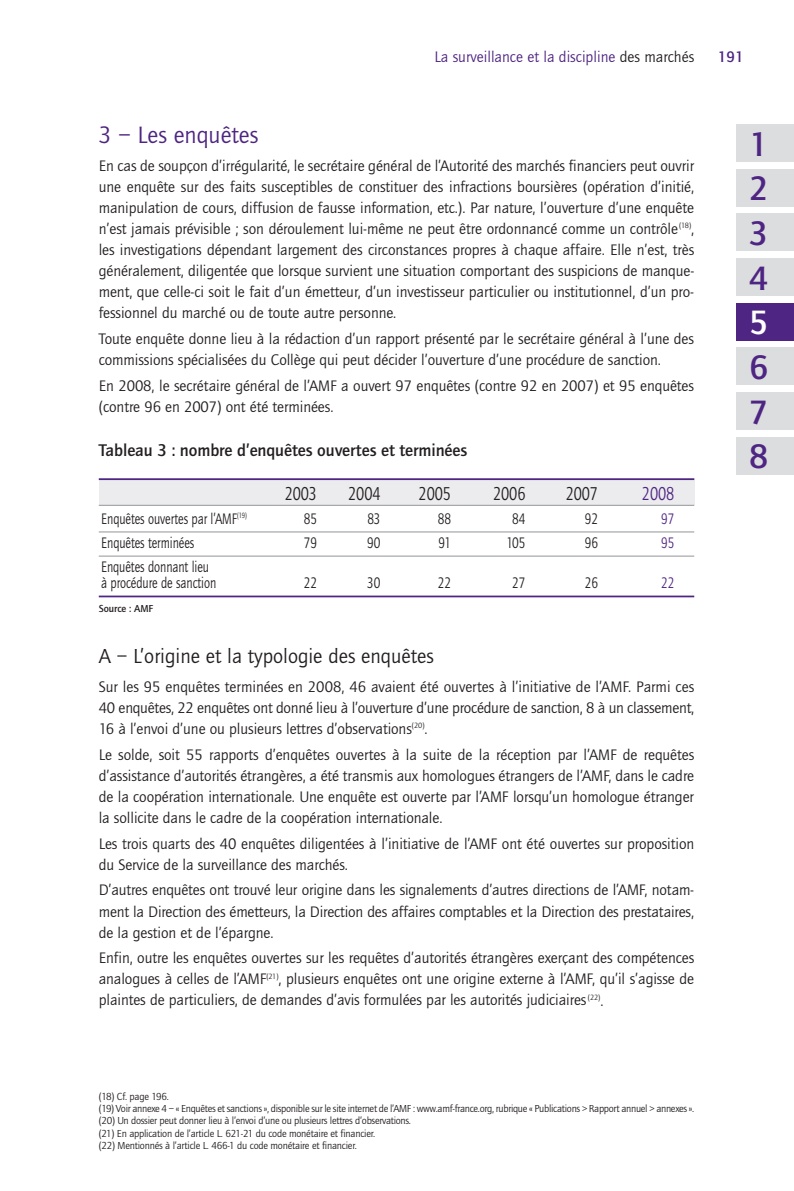
<style>
.page{position:relative;width:794px;height:1191px;background:#fff}
.page>*{position:absolute;margin:0;border:0;box-sizing:border-box;transform-origin:0 0}
.t1{font:500 35px/44.6px "Quay Sans";color:#4e2582;text-align:justify}
.t2{font:500 35px "Quay Sans";color:#fff}
.t3{font:24.5px "Quay Sans";color:#4e2582}
.t4{font:21px "Quay Sans";color:#231f20}
.t5{font:19.25px "Quay Sans";letter-spacing:-.005em;color:#231f20;scale:.8 1}
.t6{font:19.25px "Quay Sans";color:#4e2582;scale:.8 1}
.t7{font:500 17.5px "Quay Sans";letter-spacing:-.005em;color:#231f20}
.t8{font:15.75px/21px "Quay Sans";letter-spacing:-.005em;color:#231f20;text-align:justify}
.t9{font:15.75px/15.8px "Quay Sans";letter-spacing:-.005em;color:#231f20;scale:.8 1}
.t10{font:15.75px "Quay Sans";color:#4e2582}
.t11{font:15.75px "Quay Sans";color:#4e2582;scale:.8 1}
.t12{font:500 15.75px "Quay Sans";color:#4e2582}
.t13{font:10.5px/12.2px "Quay Sans";letter-spacing:-.025em;color:#231f20}
.t14{font:500 10.5px "Quay Sans";letter-spacing:-.005em;color:#231f20}
.s1{color:#231f20}
</style>
<div class="page">
<div style="left:99px;top:479px;width:595px;height:26px;background:#ececee"></div>
<hr style="left:99px;top:478px;width:595px;height:2px;background:#4e2582">
<hr style="left:99px;top:505px;width:595px;height:1px;background:#939598">
<hr style="left:99px;top:531px;width:595px;height:1px;background:#939598">
<hr style="left:99px;top:555px;width:595px;height:1px;background:#939598">
<hr style="left:99px;top:595px;width:595px;height:2px;background:#4e2582">
<div style="left:736px;top:124px;width:57px;height:37px;background:#dcdddf"></div>
<div style="left:736px;top:169px;width:57px;height:37px;background:#dcdddf"></div>
<div style="left:736px;top:214px;width:57px;height:37px;background:#dcdddf"></div>
<div style="left:736px;top:258px;width:57px;height:37px;background:#dcdddf"></div>
<div style="left:736px;top:303px;width:57px;height:37px;background:#4e2582"></div>
<div style="left:736px;top:348px;width:57px;height:37px;background:#dcdddf"></div>
<div style="left:736px;top:392px;width:57px;height:37px;background:#dcdddf"></div>
<div style="left:736px;top:437px;width:57px;height:37px;background:#dcdddf"></div>
<p class="t10" style="left:434px;top:50px;width:261px">La surveillance et la discipline <span class="s1">des marchés</span></p>
<p class="t12" style="left:718px;top:50px;width:27px">191</p>
<h2 class="t3" style="left:99px;top:125px;width:161px">3 – Les enquêtes</h2>
<p class="t8" style="left:99px;top:157px;width:597px">En cas de soupçon d’irrégularité, le secrétaire général de l’Autorité des marchés financiers peut ouvrir une enquête sur des faits susceptibles de constituer des infractions boursières (opération d’initié, manipulation de cours, diffusion de fausse information, etc.). Par nature, l’ouverture d’une enquête n’est jamais prévisible ; son déroulement lui-même ne peut être ordonnancé comme un contrôle<sup>(18)</sup>, les investigations dépendant largement des circonstances propres à chaque affaire. Elle n’est, très généralement, diligentée que lorsque survient une situation comportant des suspicions de manque&shy;ment, que celle-ci soit le fait d’un émetteur, d’un investisseur particulier ou institutionnel, d’un pro&shy;fessionnel du marché ou de toute autre personne.</p>
<p class="t8" style="left:99px;top:330px;width:597px">Toute enquête donne lieu à la rédaction d’un rapport présenté par le secrétaire général à l’une des commissions spécialisées du Collège qui peut décider l’ouverture d’une procédure de sanction.</p>
<p class="t8" style="left:99px;top:377px;width:597px">En 2008, le secrétaire général de l’AMF a ouvert 97 enquêtes (contre 92 en 2007) et 95 enquêtes (contre 96 en 2007) ont été terminées.</p>
<p class="t7" style="left:99px;top:443px;width:370px">Tableau 3 : nombre d’enquêtes ouvertes et terminées</p>
<p class="t5" style="left:285px;top:486px;width:42px">2003</p>
<p class="t5" style="left:348px;top:486px;width:42px">2004</p>
<p class="t5" style="left:419px;top:486px;width:42px">2005</p>
<p class="t5" style="left:493px;top:486px;width:42px">2006</p>
<p class="t5" style="left:566px;top:486px;width:42px">2007</p>
<p class="t6" style="left:642px;top:486px;width:42px">2008</p>
<p class="t9" style="left:101px;top:512px;width:183px">Enquêtes ouvertes par l’AMF<sup>(19)</sup></p>
<p class="t9" style="left:304px;top:512px;width:18px">85</p>
<p class="t9" style="left:367px;top:512px;width:18px">83</p>
<p class="t9" style="left:438px;top:512px;width:18px">88</p>
<p class="t9" style="left:512px;top:512px;width:18px">84</p>
<p class="t9" style="left:585px;top:512px;width:18px">92</p>
<p class="t11" style="left:661px;top:513px;width:18px">97</p>
<p class="t9" style="left:101px;top:536px;width:118px">Enquêtes terminées</p>
<p class="t9" style="left:304px;top:536px;width:18px">79</p>
<p class="t9" style="left:367px;top:536px;width:18px">90</p>
<p class="t9" style="left:438px;top:536px;width:17px">91</p>
<p class="t9" style="left:506px;top:536px;width:25px">105</p>
<p class="t9" style="left:585px;top:536px;width:18px">96</p>
<p class="t11" style="left:661px;top:537px;width:18px">95</p>
<p class="t9" style="left:101px;top:561px;width:145px">Enquêtes donnant lieu à procédure de sanction</p>
<p class="t9" style="left:304px;top:576px;width:18px">22</p>
<p class="t9" style="left:367px;top:576px;width:18px">30</p>
<p class="t9" style="left:438px;top:576px;width:18px">22</p>
<p class="t9" style="left:512px;top:576px;width:18px">27</p>
<p class="t9" style="left:585px;top:576px;width:18px">26</p>
<p class="t11" style="left:661px;top:577px;width:18px">22</p>
<p class="t14" style="left:99px;top:605px;width:56px">Source : AMF</p>
<h3 class="t4" style="left:99px;top:648px;width:336px">A – L’origine et la typologie des enquêtes</h3>
<p class="t8" style="left:99px;top:677px;width:597px">Sur les 95 enquêtes terminées en 2008, 46 avaient été ouvertes à l’initiative de l’AMF. Parmi ces 40 enquêtes, 22 enquêtes ont donné lieu à l’ouverture d’une procédure de sanction, 8 à un classement, 16 à l’envoi d’une ou plusieurs lettres d’observations<sup>(20)</sup>.</p>
<p class="t8" style="left:99px;top:745px;width:597px">Le solde, soit 55 rapports d’enquêtes ouvertes à la suite de la réception par l’AMF de requêtes d’assistance d’autorités étrangères, a été transmis aux homologues étrangers de l’AMF, dans le cadre de la coopération internationale. Une enquête est ouverte par l’AMF lorsqu’un homologue étranger la sollicite dans le cadre de la coopération internationale.</p>
<p class="t8" style="left:99px;top:834px;width:597px">Les trois quarts des 40 enquêtes diligentées à l’initiative de l’AMF ont été ouvertes sur proposition du Service de la surveillance des marchés.</p>
<p class="t8" style="left:99px;top:881px;width:597px">D’autres enquêtes ont trouvé leur origine dans les signalements d’autres directions de l’AMF, notam&shy;ment la Direction des émetteurs, la Direction des affaires comptables et la Direction des prestataires, de la gestion et de l’épargne.</p>
<p class="t8" style="left:99px;top:949px;width:597px">Enfin, outre les enquêtes ouvertes sur les requêtes d’autorités étrangères exerçant des compétences analogues à celles de l’AMF<sup>(21)</sup>, plusieurs enquêtes ont une origine externe à l’AMF, qu’il s’agisse de plaintes de particuliers, de demandes d’avis formulées par les autorités judiciaires <sup>(22)</sup>.</p>
<h1 class="t1" style="left:749px;top:124px;width:21px">1<br>2<br>3<br>4</h1>
<h1 class="t2" style="left:749px;top:309px;width:21px">5</h1>
<h1 class="t1" style="left:749px;top:347px;width:21px">6<br>7<br>8</h1>
<p class="t13" style="left:99px;top:1091px;width:597px">(18) Cf. page 196.<br>(19) Voir annexe 4 – « Enquêtes et sanctions », disponible sur le site internet de l’AMF : www.amf-france.org, rubrique « Publications &gt; Rapport annuel &gt; annexes ». (20) Un dossier peut donner lieu à l’envoi d’une ou plusieurs lettres d’observations.<br>(21) En application de l’article L. 621-21 du code monétaire et financier.<br>(22) Mentionnés à l’article L. 466-1 du code monétaire et financier.</p>
</div>
